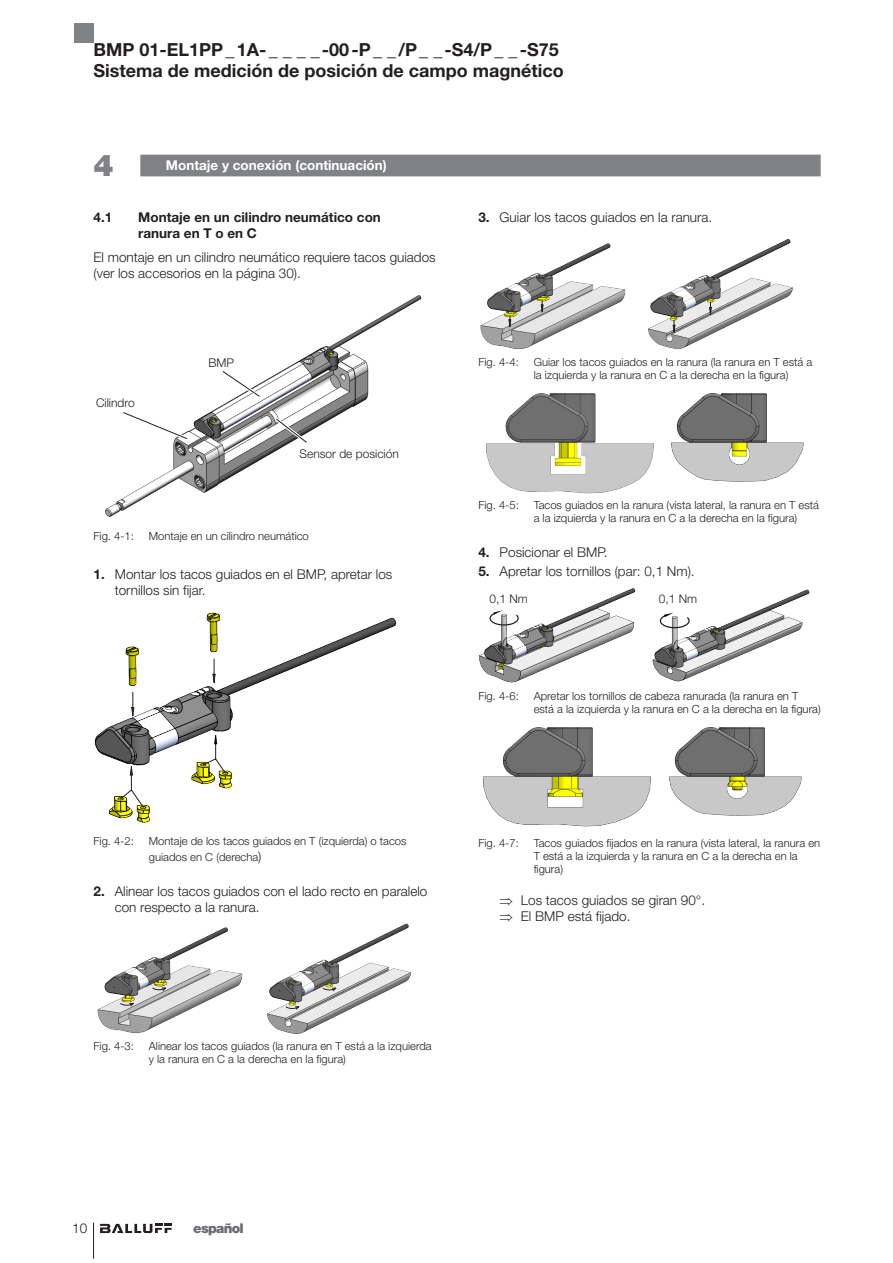
<style>
.page{position:relative;width:893px;height:1263px;background:#fff}
.page>*{position:absolute;margin:0;border:0;box-sizing:border-box;transform-origin:0 0}
.Überschrift_1_Fortse{font:900 30px "Helvetica Neue LT Pro";color:#808285}
.t1{font:700 18px/20.2px "Helvetica Neue LT Pro";color:#231f20}
.Text_Hv45_9pt{font:300 13.5px/15.9px "Helvetica Neue LT Pro";color:#231f20}
.t2{font:700 13.5px/15.9px "Helvetica Neue LT Pro";color:#231f20}
.Überschrift_1_Fortse-2{font:700 13.5px "Helvetica Neue LT Pro";color:#fff}
.t3{font:900 13.5px "Helvetica Neue LT Pro";letter-spacing:-.05em;color:#6c6d70}
.Legende_HV45_8pt{font:300 12px "Helvetica Neue LT Pro";color:#231f20}
.t4{font:300 11.25px/12.8px "Helvetica Neue LT Pro";color:#231f20}
.s1{font-weight:700}
.s2{font-size:13.5px}
</style>
<div class="page">
<div style="left:74px;top:23px;width:20px;height:20px;background:#808285"></div>
<hr style="left:93px;top:1222px;width:1px;height:37px;background:#231f20">
<svg style="left:100px;top:1224px;width:72px;height:9px"></svg>
<div style="left:140px;top:155px;width:681px;height:21px;background:#808285"></div>
<img style="left:105px;top:295px;width:317px;height:222px">
<svg style="left:219px;top:367px;width:45px;height:33px"></svg>
<svg style="left:119px;top:409px;width:72px;height:34px"></svg>
<svg style="left:272px;top:415px;width:39px;height:32px"></svg>
<img style="left:94px;top:612px;width:303px;height:211px">
<svg style="left:120px;top:734px;width:107px;height:74px"></svg>
<svg style="left:131px;top:658px;width:85px;height:59px"></svg>
<img style="left:97px;top:927px;width:146px;height:107px">
<svg style="left:114px;top:987px;width:52px;height:20px"></svg>
<img style="left:267px;top:923px;width:144px;height:112px">
<svg style="left:279px;top:987px;width:57px;height:23px"></svg>
<img style="left:480px;top:243px;width:146px;height:107px">
<svg style="left:508px;top:301px;width:36px;height:26px"></svg>
<img style="left:648px;top:239px;width:145px;height:111px">
<svg style="left:673px;top:302px;width:39px;height:31px"></svg>
<img style="left:485px;top:393px;width:169px;height:101px">
<img style="left:670px;top:393px;width:134px;height:89px">
<img style="left:479px;top:588px;width:331px;height:95px">
<svg style="left:489px;top:610px;width:31px;height:16px"></svg>
<svg style="left:659px;top:613px;width:32px;height:16px"></svg>
<img style="left:482px;top:727px;width:169px;height:100px">
<img style="left:668px;top:727px;width:134px;height:89px">
<h2 class="t1" style="left:94px;top:39px;width:472px">BMP 01-EL1PP_1A-_ _ _ _ -00-P_ _/P_ _ -S4/P_ _ -S75<br>Sistema de medición de posición de campo magnético</h2>
<p class="Überschrift_1_Fortse" style="left:94px;top:147px;width:22px">4</p>
<p class="Überschrift_1_Fortse-2" style="left:166px;top:157px;width:222px">Montaje y conexión (continuación)</p>
<p class="t2" style="left:94px;top:209px;width:20px">4.1</p>
<p class="t2" style="left:138px;top:209px;width:244px">Montaje en un cilindro neumático con ranura en T o en C</p>
<p class="Text_Hv45_9pt" style="left:94px;top:249px;width:344px">El montaje en un cilindro neumático requiere tacos guiados (ver los accesorios en la página 30).</p>
<p class="Legende_HV45_8pt" style="left:96px;top:395px;width:40px">Cilindro</p>
<p class="Legende_HV45_8pt" style="left:208px;top:356px;width:27px">BMP</p>
<p class="Legende_HV45_8pt" style="left:300px;top:447px;width:101px">Sensor de posición</p>
<p class="t4" style="left:149px;top:529px;width:162px">Montaje en un cilindro neumático</p>
<p class="Text_Hv45_9pt" style="left:115px;top:566px;width:279px;text-indent:-21px"><span class="s1">1.</span> Montar los tacos guiados en el BMP, apretar los tornillos sin fijar.</p>
<p class="t4" style="left:94px;top:529px;width:42px">Fig. 4-1:</p>
<p class="Text_Hv45_9pt" style="left:478px;top:209px;width:235px"><span class="s1">3.</span> Guiar los tacos guiados en la ranura.</p>
<p class="t4" style="left:478px;top:356px;width:42px">Fig. 4-4:</p>
<p class="t4" style="left:534px;top:356px;width:280px">Guiar los tacos guiados en la ranura (la ranura en T está a la izquierda y la ranura en C a la derecha en la figura)</p>
<p class="t4" style="left:478px;top:499px;width:42px">Fig. 4-5:</p>
<p class="t4" style="left:534px;top:499px;width:287px">Tacos guiados en la ranura (vista lateral, la ranura en T está a la izquierda y la ranura en C a la derecha en la figura)</p>
<p class="Text_Hv45_9pt" style="left:478px;top:544px;width:131px"><span class="s1">4.</span> Posicionar el BMP.</p>
<p class="Text_Hv45_9pt" style="left:478px;top:563px;width:218px"><span class="s1">5.</span> Apretar los tornillos (par: 0,1 Nm).</p>
<p class="Legende_HV45_8pt" style="left:489px;top:592px;width:40px">0,1 Nm</p>
<p class="Legende_HV45_8pt" style="left:659px;top:592px;width:40px">0,1 Nm</p>
<p class="t4" style="left:478px;top:689px;width:42px">Fig. 4-6:</p>
<p class="t4" style="left:534px;top:689px;width:289px">Apretar los tornillos de cabeza ranurada (la ranura en T está a la izquierda y la ranura en C a la derecha en la figura)</p>
<p class="t4" style="left:94px;top:834px;width:42px">Fig. 4-2:</p>
<p class="t4" style="left:149px;top:833px;width:259px;line-height:15.9px">Montaje de los tacos guiados en T (izquierda) o tacos guiados en C (derecha<span class="s2">)</span></p>
<p class="Text_Hv45_9pt" style="left:115px;top:883px;width:314px;text-indent:-21px"><span class="s1">2.</span> Alinear los tacos guiados con el lado recto en paralelo con respecto a la ranura.</p>
<p class="t4" style="left:94px;top:1039px;width:42px">Fig. 4-3:</p>
<p class="t4" style="left:149px;top:1039px;width:284px">Alinear los tacos guiados (la ranura en T está a la izquierda y la ranura en C a la derecha en la figura)</p>
<p class="t4" style="left:478px;top:837px;width:42px">Fig. 4-7:</p>
<p class="t4" style="left:534px;top:837px;width:288px">Tacos guiados fijados en la ranura (vista lateral, la ranura en<br>T está a la izquierda y la ranura en C a la derecha en la figura)</p>
<p class="Text_Hv45_9pt" style="left:500px;top:892px;width:207px">⇒ Los tacos guiados se giran 90°.</p>
<p class="Text_Hv45_9pt" style="left:500px;top:907px;width:132px">⇒ El BMP está fijado.</p>
<p class="Text_Hv45_9pt" style="left:72px;top:1220px;width:17px">10</p>
<p class="t3" style="left:193px;top:1220px;width:52px">español</p>
</div>
